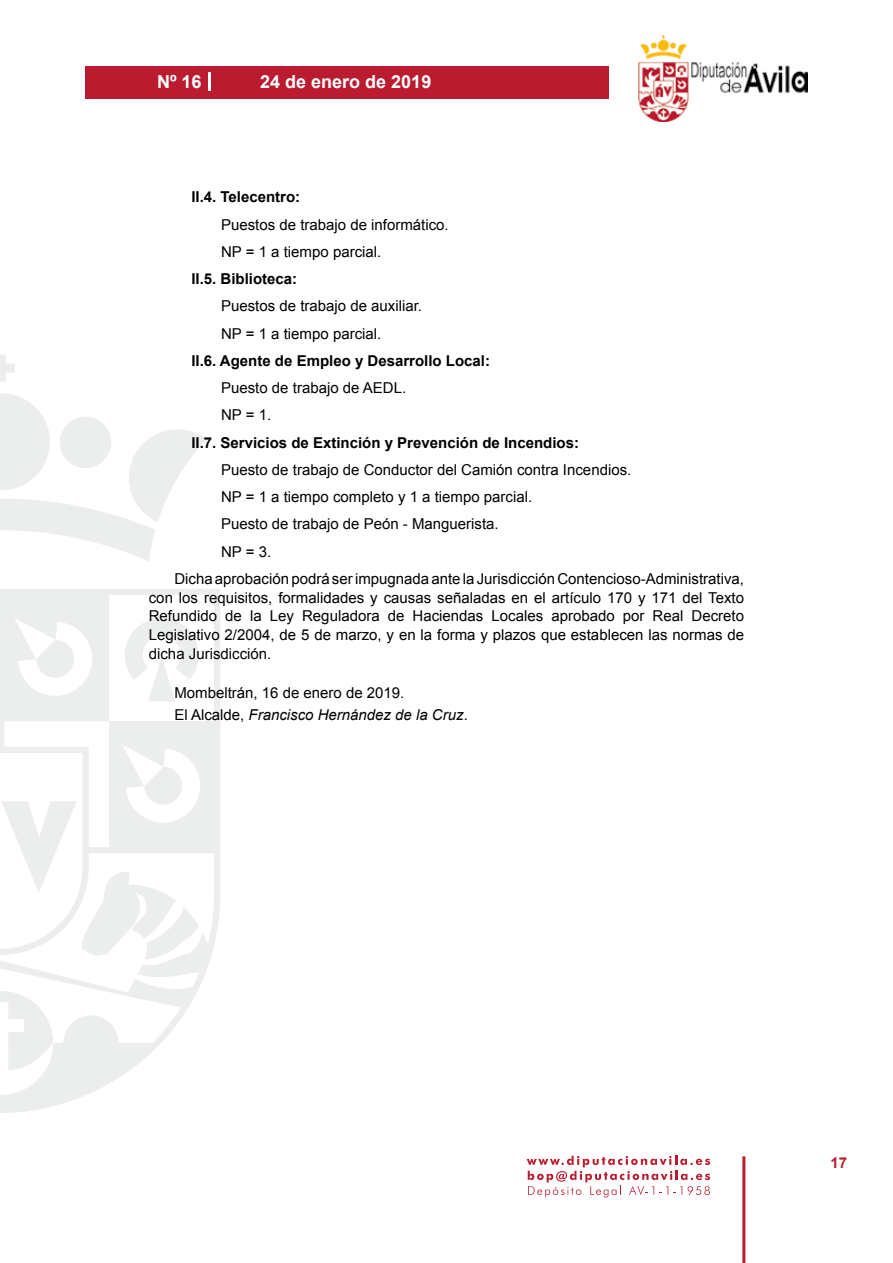
<style>
.page{position:relative;width:893px;height:1263px;background:#fff}
.page>*{position:absolute;margin:0;border:0;box-sizing:border-box;transform-origin:0 0}
.t1{font:700 18px "Arial";color:#fff}
.t2{font:15px/27.3px "Arial";color:#000}
.t3{font:700 15px "Arial";color:#000}
.t4{font:700 15px "Arial";color:#ba1b2f}
.s1{font-style:italic}
</style>
<div class="page">
<svg style="left:527px;top:1156px;width:183px;height:41px"></svg>
<div style="left:85px;top:66px;width:523px;height:33px;background:#ba1b2f"></div>
<img style="left:638px;top:36px;width:170px;height:86px">
<hr style="left:742px;top:1156px;width:3px;height:107px;background:#ba1b2f">
<svg style="left:208px;top:72px;width:2px;height:18px"></svg>
<svg style="left:0;top:355px;width:15px;height:27px"></svg>
<svg style="left:0;top:393px;width:206px;height:168px"></svg>
<svg style="left:0;top:589px;width:220px;height:524px"></svg>
<svg style="left:36px;top:640px;width:40px;height:40px"></svg>
<svg style="left:125px;top:618px;width:74px;height:83px"></svg>
<svg style="left:0;top:991px;width:53px;height:79px"></svg>
<svg style="left:1px;top:767px;width:198px;height:192px"></svg>
<p class="t1" style="left:157px;top:69px;width:46px">Nº 16</p>
<p class="t1" style="left:260px;top:69px;width:173px">24 de enero de 2019</p>
<p class="t3" style="left:191px;top:187px;width:110px">II.4. Telecentro:</p>
<p class="t2" style="left:221px;top:211px;width:229px">Puestos de trabajo de informático.<br>NP = 1 a tiempo parcial.</p>
<p class="t3" style="left:191px;top:269px;width:107px">II.5. Biblioteca:</p>
<p class="t2" style="left:221px;top:293px;width:202px">Puestos de trabajo de auxiliar.<br>NP = 1 a tiempo parcial.</p>
<p class="t3" style="left:191px;top:351px;width:300px">II.6. Agente de Empleo y Desarrollo Local:</p>
<p class="t2" style="left:221px;top:374px;width:187px">Puesto de trabajo de AEDL.<br>NP = 1.</p>
<p class="t3" style="left:191px;top:432px;width:389px">II.7. Servicios de Extinción y Prevención de Incendios:</p>
<p class="t2" style="left:221px;top:456px;width:412px">Puesto de trabajo de Conductor del Camión contra Incendios.</p>
<p class="t2" style="left:221px;top:483px;width:313px">NP = 1 a tiempo completo y 1 a tiempo parcial.</p>
<p class="t2" style="left:221px;top:511px;width:279px">Puesto de trabajo de Peón - Manguerista.</p>
<p class="t2" style="left:221px;top:538px;width:52px">NP = 3.</p>
<p class="t2" style="left:174px;top:565px;width:571px">Dicha aprobación podrá ser impugnada ante la Jurisdicción Contencioso-Administrativa,</p>
<p class="t2" style="left:149px;top:588px;width:597px;line-height:18.8px;text-align:justify">con los requisitos, formalidades y causas señaladas en el artículo 170 y 171 del Texto Refundido de la Ley Reguladora de Haciendas Locales aprobado por Real Decreto Legislativo 2/2004, de 5 de marzo, y en la forma y plazos que establecen las normas de dicha Jurisdicción.</p>
<p class="t2" style="left:174px;top:682px;width:295px;line-height:22.2px">Mombeltrán, 16 de enero de 2019.<br>El Alcalde, <span class="s1">Francisco Hernández de la Cruz</span>.</p>
<p class="t4" style="left:831px;top:1153px;width:18px">17</p>
</div>
